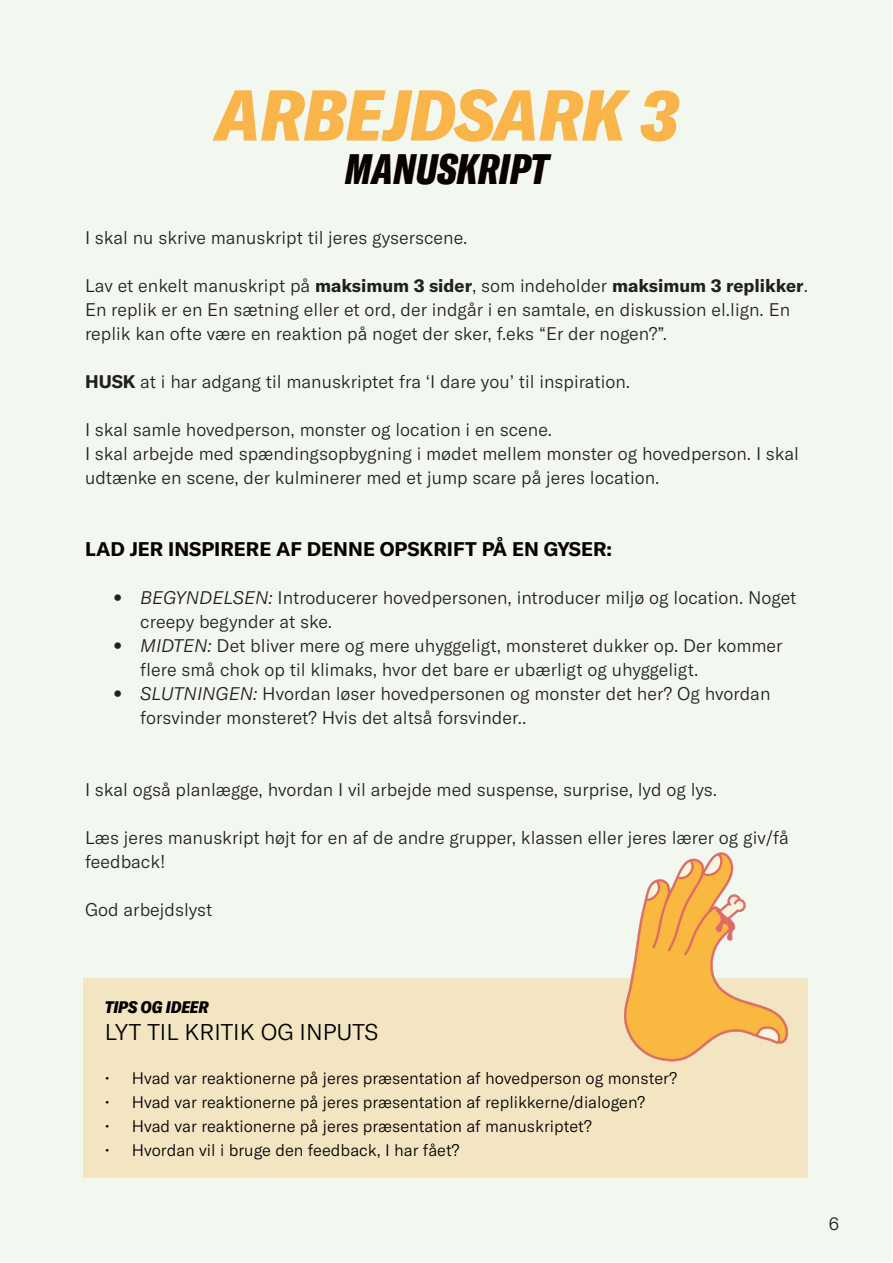
<style>
.page{position:relative;width:893px;height:1263px;background:#fff}
.page>*{position:absolute;margin:0;border:0;box-sizing:border-box;transform-origin:0 0}
.t1{font:italic 900 condensed 70.65px "GT America";color:#f9b54a}
.t2{font:italic 900 extra-condensed 42px "GT America";color:#090002}
.t3{font:300 22.5px "GT America";color:#000001}
.Synopsis{font:700 19.5px "GT America";color:#090002}
.Synopsis-2{font:300 18px/24px "GT America";color:#231f20}
.t4{font:300 16.5px "GT America";color:#000001}
.t5{font:italic 900 condensed 16.5px "GT America";color:#000001}
.s1{font-weight:700}
.s2{font-style:italic}
</style>
<div class="page">
<div style="left:0;top:0;width:891px;height:1261px;background:#f2f8ef"></div>
<div style="left:84px;top:978px;width:724px;height:200px;background:#f3e5c1"></div>
<img style="left:624px;top:852px;width:165px;height:210px">
<p class="t1" style="left:215px;top:71px;width:465px">ARBEJDSARK 3</p>
<p class="t2" style="left:345px;top:143px;width:205px">MANUSKRIPT</p>
<p class="Synopsis-2" style="left:85px;top:226px;width:384px">I skal nu skrive manuskript til jeres gyserscene.</p>
<p class="Synopsis-2" style="left:85px;top:274px;width:724px">Lav et enkelt manuskript på <span class="s1">maksimum 3 sider</span>, som indeholder <span class="s1">maksimum 3 replikker</span>.<br>En replik er en En sætning eller et ord, der indgår i en samtale, en diskussion el.lign. En replik kan ofte være en reaktion på noget der sker, f.eks “Er der nogen?”.</p>
<p class="Synopsis-2" style="left:85px;top:370px;width:547px"><span class="s1">HUSK</span> at i har adgang til manuskriptet fra ‘I dare you’ til inspiration.</p>
<p class="Synopsis-2" style="left:85px;top:418px;width:468px">I skal samle hovedperson, monster og location i en scene.</p>
<p class="Synopsis-2" style="left:85px;top:442px;width:715px">I skal arbejde med spændingsopbygning i mødet mellem monster og hovedperson. I skal udtænke en scene, der kulminerer med et jump scare på jeres location.</p>
<p class="Synopsis" style="left:85px;top:537px;width:529px">LAD JER INSPIRERE AF DENNE OPSKRIFT PÅ EN GYSER:</p>
<p class="Synopsis-2" style="left:140px;top:586px;width:658px"><span class="s2">BEGYNDELSEN:</span> Introducerer hovedpersonen, introducer miljø og location. Noget creepy begynder at ske.</p>
<p class="Synopsis-2" style="left:140px;top:634px;width:644px"><span class="s2">MIDTEN:</span> Det bliver mere og mere uhyggeligt, monsteret dukker op. Der kommer flere små chok op til klimaks, hvor det bare er ubærligt og uhyggeligt.</p>
<p class="Synopsis-2" style="left:140px;top:682px;width:632px"><span class="s2">SLUTNINGEN:</span> Hvordan løser hovedpersonen og monster det her? Og hvordan forsvinder monsteret? Hvis det altså forsvinder..</p>
<p class="Synopsis-2" style="left:85px;top:778px;width:633px">I skal også planlægge, hvordan I vil arbejde med suspense, surprise, lyd og lys.</p>
<p class="Synopsis-2" style="left:85px;top:826px;width:705px">Læs jeres manuskript højt for en af de andre grupper, klassen eller jeres lærer og giv/få feedback!</p>
<p class="Synopsis-2" style="left:85px;top:898px;width:129px">God arbejdslyst</p>
<p class="t5" style="left:105px;top:996px;width:105px">TIPS OG IDEER</p>
<p class="t3" style="left:105px;top:1019px;width:275px">LYT TIL KRITIK OG INPUTS</p>
<p class="t4" style="left:105px;top:1068px;width:574px">• Hvad var reaktionerne på jeres præsentation af hovedperson og monster?</p>
<p class="t4" style="left:105px;top:1092px;width:542px">• Hvad var reaktionerne på jeres præsentation af replikkerne/dialogen?</p>
<p class="t4" style="left:105px;top:1116px;width:488px">• Hvad var reaktionerne på jeres præsentation af manuskriptet?</p>
<p class="t4" style="left:105px;top:1140px;width:356px">• Hvordan vil i bruge den feedback, I har fået?</p>
<p class="Synopsis-2" style="left:829px;top:1212px;width:12px">6</p>
</div>
